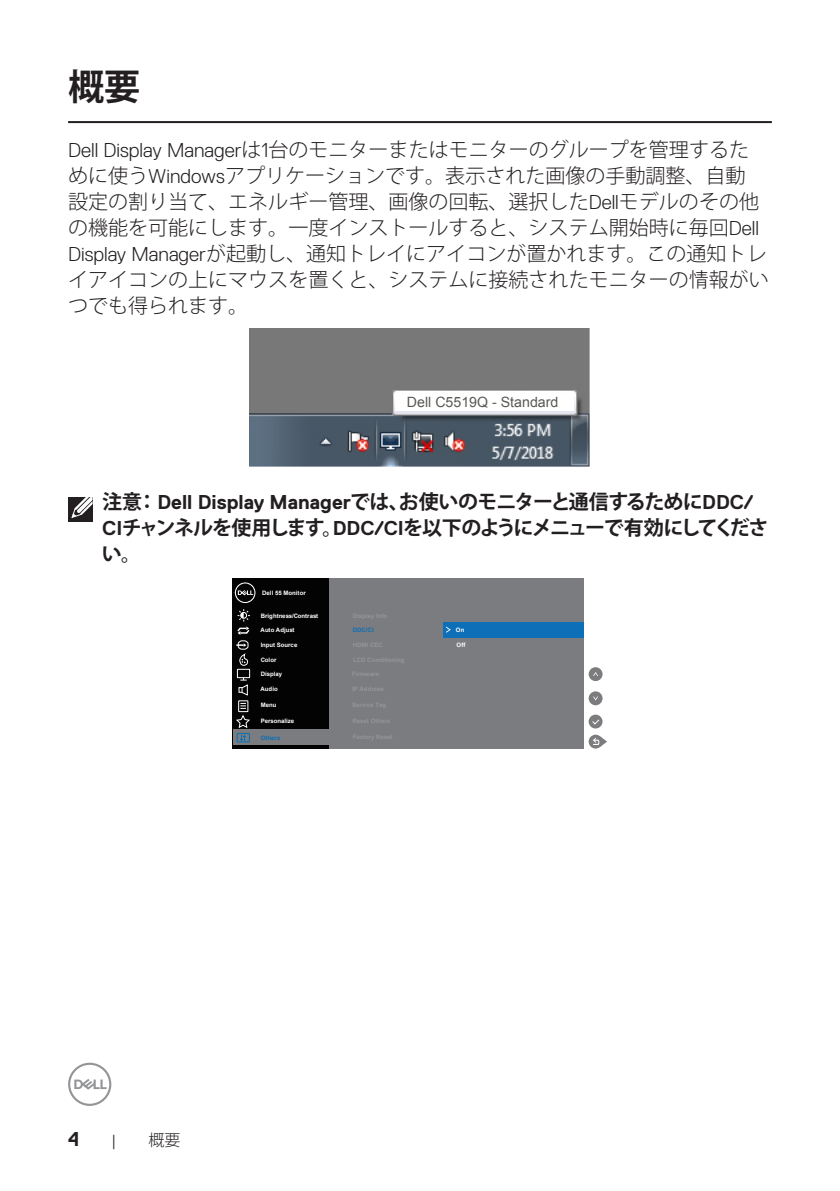
<style>
.page{position:relative;width:840px;height:1191px;background:#fff}
.page>*{position:absolute;margin:0;border:0;box-sizing:border-box;transform-origin:0 0}
.Head_1{font:700 36px "Koz Go Pro";color:#231f20}
.Paragraph{font:300 20px/26px "Koz Go Pro";color:#231f20}
.Note{font:700 20px/26px "Koz Go Pro";letter-spacing:-.075em;color:#231f20}
.pages{font:300 16px "Koz Go Pro";color:#231f20}
.t1{font:14.2px "Arial";color:#585853}
.t2{font:700 6px "Arial";color:#fff}
.t3{font:700 6px "Arial";color:#0c6fb8}
.s1{font-family:"Dell Replica"}
.s2{font-family:"Dell Replica";font-weight:700;font-size:20px}
</style>
<div class="page">
<svg style="left:68px;top:1062px;width:43px;height:44px"></svg>
<hr style="left:68px;top:121px;width:703px;height:2px;background:#231f20">
<img style="left:249px;top:328px;width:341px;height:138px">
<div style="left:395px;top:394px;width:178px;height:16px;background:#fff"></div>
<div style="left:233px;top:578px;width:350px;height:170px;background:#7b7c7f"></div>
<div style="left:233px;top:578px;width:96px;height:170px;background:#030303"></div>
<div style="left:237px;top:668px;width:13px;height:10px;border:1px solid #fff"></div>
<div style="left:233px;top:730px;width:97px;height:15px;background:#7b7c7f"></div>
<div style="left:238px;top:700px;width:10px;height:12px;border:1px solid #fff"></div>
<svg style="left:236px;top:703px;width:14px;height:25px"></svg>
<svg style="left:235px;top:582px;width:20px;height:21px"></svg>
<svg style="left:237px;top:609px;width:13px;height:26px"></svg>
<svg style="left:236px;top:643px;width:10px;height:4px"></svg>
<div style="left:238px;top:640px;width:10px;height:9px;border:1px solid #fff;border-radius:3px"></div>
<svg style="left:240px;top:735px;width:6px;height:5px"></svg>
<div style="left:236px;top:733px;width:14px;height:9px;border:1px solid #0372bb"></div>
<div style="left:443px;top:622px;width:140px;height:15px;background:#0c6fb8"></div>
<svg style="left:446px;top:626px;width:4px;height:7px"></svg>
<svg style="left:237px;top:653px;width:11px;height:43px"></svg>
<div style="left:588px;top:667px;width:14px;height:14px;background:#7c7c7f;border-radius:50%"></div>
<div style="left:588px;top:691px;width:14px;height:14px;background:#7c7c7f;border-radius:50%"></div>
<svg style="left:593px;top:696px;width:5px;height:4px"></svg>
<svg style="left:588px;top:734px;width:14px;height:14px"></svg>
<div style="left:588px;top:714px;width:14px;height:14px;background:#7c7c7f;border-radius:50%"></div>
<svg style="left:592px;top:719px;width:8px;height:6px"></svg>
<svg style="left:591px;top:736px;width:15px;height:11px"></svg>
<div style="left:68px;top:497px;width:24px;height:24px;background:#231f20"></div>
<svg style="left:71px;top:497px;width:22px;height:22px"></svg>
<p class="Head_1" style="left:68px;top:63px;width:73px">概要</p>
<p class="Paragraph" style="left:68px;top:137px;width:701px"><span class="s1">Dell Display Manager</span>は<span class="s1">1</span>台のモニターまたはモニターのグループを管理するために使う<span class="s1">Windows</span>アプリケーションです。表示された画像の手動調整、自動設定の割り当て、エネルギー管理、画像の回転、選択した<span class="s1">Dell</span>モデルのその他の機能を可能にします。一度インストールすると、システム開始時に毎回<span class="s1">Dell Display Manager</span>が起動し、通知トレイにアイコンが置かれます。この通知トレイアイコンの上にマウスを置くと、システムに接続されたモニターの情報がいつでも得られます。</p>
<p class="t1" style="left:407px;top:392px;width:153px">Dell C5519Q - Standard</p>
<p class="Note" style="left:102px;top:490px;width:667px">注意： <span class="s1">Dell Display Manager</span>では、お使いのモニターと通信するために<span class="s1">DDC/<br>CI</span>チャンネルを使用します。<span class="s1">DDC/CI</span>を以下のようにメニューで有効にしてください。</p>
<p class="t2" style="left:262px;top:588px;width:45px">Dell 55 Monitor</p>
<p class="t2" style="left:260px;top:625px;width:36px">Auto Adjust</p>
<p class="t2" style="left:260px;top:641px;width:38px">Input Source</p>
<p class="t2" style="left:456px;top:641px;width:10px">Off</p>
<p class="t2" style="left:260px;top:685px;width:19px">Audio</p>
<p class="t2" style="left:260px;top:611px;width:59px">Brightness/Contrast</p>
<p class="t3" style="left:352px;top:625px;width:22px">DDC/CI</p>
<p class="t2" style="left:455px;top:625px;width:10px">On</p>
<p class="t2" style="left:260px;top:656px;width:17px">Color</p>
<p class="t2" style="left:261px;top:670px;width:23px">Display</p>
<p class="t2" style="left:260px;top:701px;width:17px">Menu</p>
<p class="t2" style="left:260px;top:717px;width:35px">Personalize</p>
<p class="t3" style="left:260px;top:733px;width:21px">Others</p>
<p class="pages" style="left:68px;top:1129px;width:114px"><span class="s2">4</span>　　<span class="s1">|</span>　　概要</p>
</div>
